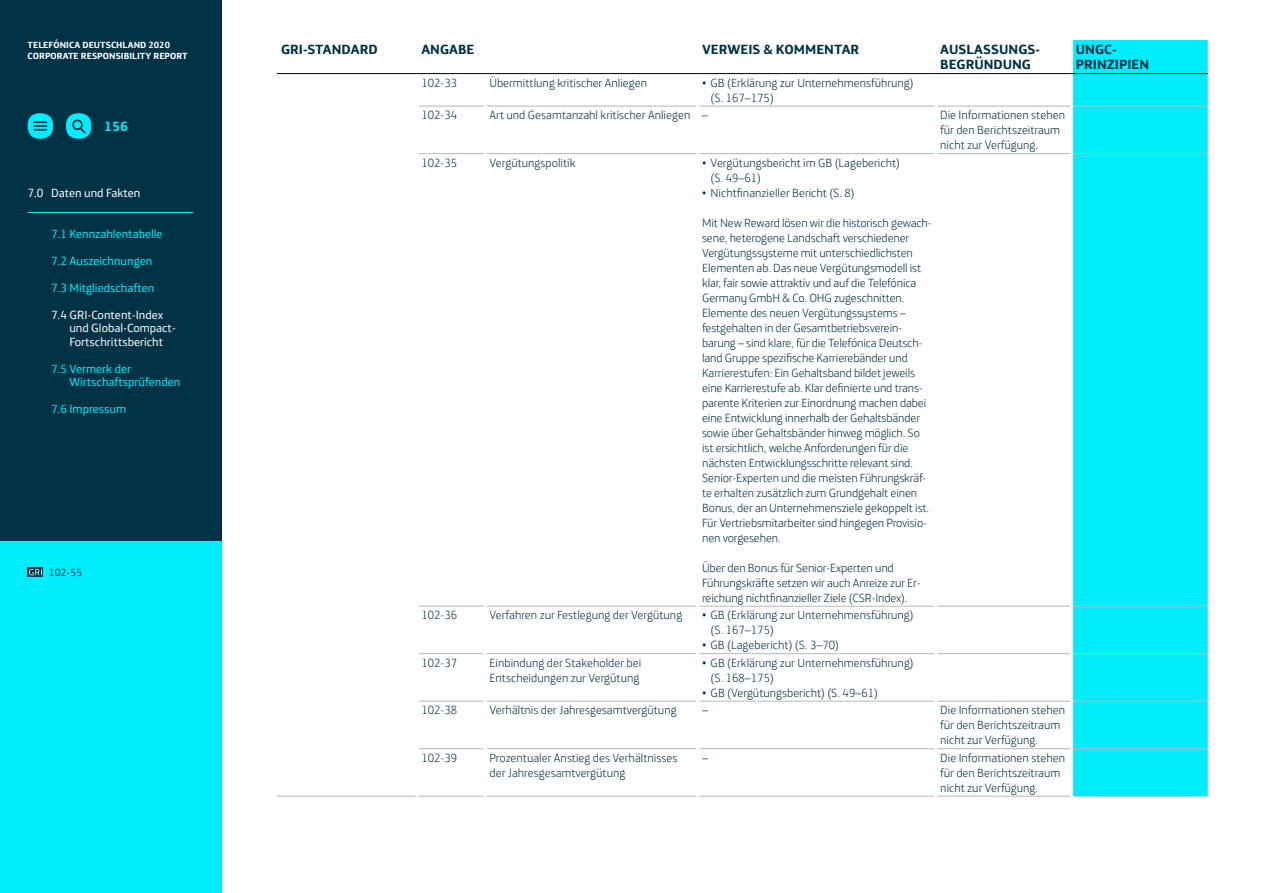
<style>
.page{position:relative;width:1263px;height:893px;background:#fff}
.page>*{position:absolute;margin:0;border:0;box-sizing:border-box;transform-origin:0 0}
.t1{font:700 13.5px/15px "Telefonica";color:#003245}
.t2{font:700 13.5px "Telefonica";color:#00edff}
.t3{font:300 12px/15px "Telefonica";letter-spacing:-.01em;color:#003245}
.t4{font:12px/13.5px "Telefonica";color:#00edff}
.t5{font:12px/13.5px "Telefonica";color:#fff}
.t6{font:10.5px "Telefonica";color:#003245}
.t7{font:700 9px/10.8px "Telefonica";color:#fff}
</style>
<div class="page">
<div style="left:1073px;top:40px;width:135px;height:756px;background:#00edff"></div>
<hr style="left:419px;top:106px;width:65px;height:1px;background:#b6b7b7">
<hr style="left:487px;top:106px;width:209px;height:1px;background:#b6b7b7">
<hr style="left:699px;top:106px;width:235px;height:1px;background:#b6b7b7">
<hr style="left:937px;top:106px;width:133px;height:1px;background:#b6b7b7">
<hr style="left:1073px;top:106px;width:135px;height:1px;background:#b6b7b7">
<hr style="left:419px;top:153px;width:65px;height:1px;background:#b6b7b7">
<hr style="left:487px;top:153px;width:209px;height:1px;background:#b6b7b7">
<hr style="left:699px;top:153px;width:235px;height:1px;background:#b6b7b7">
<hr style="left:937px;top:153px;width:133px;height:1px;background:#b6b7b7">
<hr style="left:1073px;top:153px;width:135px;height:1px;background:#b6b7b7">
<hr style="left:419px;top:653px;width:65px;height:1px;background:#b6b7b7">
<hr style="left:487px;top:653px;width:209px;height:1px;background:#b6b7b7">
<hr style="left:699px;top:653px;width:235px;height:1px;background:#b6b7b7">
<hr style="left:937px;top:653px;width:133px;height:1px;background:#b6b7b7">
<hr style="left:1073px;top:653px;width:135px;height:1px;background:#b6b7b7">
<hr style="left:419px;top:701px;width:65px;height:1px;background:#b6b7b7">
<hr style="left:487px;top:701px;width:209px;height:1px;background:#b6b7b7">
<hr style="left:699px;top:701px;width:235px;height:1px;background:#b6b7b7">
<hr style="left:937px;top:701px;width:133px;height:1px;background:#b6b7b7">
<hr style="left:1073px;top:701px;width:135px;height:1px;background:#b6b7b7">
<hr style="left:419px;top:748px;width:65px;height:1px;background:#b6b7b7">
<hr style="left:487px;top:748px;width:209px;height:1px;background:#b6b7b7">
<hr style="left:699px;top:748px;width:235px;height:1px;background:#b6b7b7">
<hr style="left:937px;top:748px;width:133px;height:1px;background:#b6b7b7">
<hr style="left:1073px;top:748px;width:135px;height:1px;background:#b6b7b7">
<hr style="left:419px;top:796px;width:65px;height:1px;background:#b6b7b7">
<hr style="left:487px;top:796px;width:209px;height:1px;background:#b6b7b7">
<hr style="left:699px;top:796px;width:235px;height:1px;background:#b6b7b7">
<hr style="left:937px;top:796px;width:133px;height:1px;background:#b6b7b7">
<hr style="left:1073px;top:796px;width:135px;height:1px;background:#b6b7b7">
<hr style="left:419px;top:606px;width:65px;height:1px;background:#b6b7b7">
<hr style="left:487px;top:606px;width:209px;height:1px;background:#b6b7b7">
<hr style="left:699px;top:606px;width:235px;height:1px;background:#b6b7b7">
<hr style="left:937px;top:606px;width:133px;height:1px;background:#b6b7b7">
<hr style="left:1073px;top:606px;width:135px;height:1px;background:#b6b7b7">
<hr style="left:277px;top:73px;width:140px;height:1px;background:#000">
<hr style="left:417px;top:73px;width:68px;height:1px;background:#000">
<hr style="left:485px;top:73px;width:213px;height:1px;background:#000">
<hr style="left:698px;top:73px;width:238px;height:1px;background:#000">
<hr style="left:936px;top:73px;width:135px;height:1px;background:#000">
<hr style="left:1071px;top:73px;width:137px;height:1px;background:#000">
<hr style="left:277px;top:796px;width:139px;height:1px;background:#b6b7b7">
<div style="left:0;top:540px;width:221px;height:353px;background:#00edff"></div>
<div style="left:0;top:0;width:221px;height:540px;background:#003245"></div>
<svg style="left:66px;top:113px;width:25px;height:26px"></svg>
<svg style="left:28px;top:113px;width:25px;height:26px"></svg>
<hr style="left:28px;top:212px;width:165px;height:1px;background:#00edff">
<svg style="left:28px;top:567px;width:15px;height:10px"></svg>
<svg style="left:29px;top:569px;width:13px;height:6px"></svg>
<p class="t7" style="left:28px;top:39px;width:162px">TELEFÓNICA DEUTSCHLAND 2020<br>CORPORATE RESPONSIBILITY REPORT</p>
<p class="t2" style="left:104px;top:114px;width:26px">156</p>
<p class="t5" style="left:28px;top:185px;width:114px">7.0 Daten und Fakten</p>
<p class="t4" style="left:51px;top:226px;width:113px">7.1 Kennzahlentabelle</p>
<p class="t4" style="left:51px;top:253px;width:103px">7.2 Auszeichnungen</p>
<p class="t4" style="left:51px;top:280px;width:105px">7.3 Mitgliedschaften</p>
<p class="t5" style="left:69px;top:307px;width:108px;text-indent:-18px">7.4 GRI-Content-Index und Global-Compact-<br>Fortschrittsbericht</p>
<p class="t4" style="left:69px;top:361px;width:112px;text-indent:-18px">7.5 Vermerk der<br>Wirtschaftsprüfenden</p>
<p class="t4" style="left:51px;top:401px;width:77px">7.6 Impressum</p>
<p class="t6" style="left:49px;top:563px;width:35px">102-55</p>
<p class="t1" style="left:281px;top:41px;width:98px">GRI-STANDARD</p>
<p class="t1" style="left:421px;top:41px;width:54px">ANGABE</p>
<p class="t1" style="left:702px;top:41px;width:159px">VERWEIS &amp; KOMMENTAR</p>
<p class="t1" style="left:940px;top:41px;width:100px">AUSLASSUNGS-<br>BEGRÜNDUNG</p>
<p class="t1" style="left:1076px;top:41px;width:75px">UNGC-<br>PRINZIPIEN</p>
<p class="t3" style="left:421px;top:73px;width:37px">102-33</p>
<p class="t3" style="left:489px;top:73px;width:159px">Übermittlung kritischer Anliegen</p>
<p class="t3" style="left:711px;top:73px;width:205px;text-indent:-9px">• GB (Erklärung zur Unternehmensführung) (S. 167–175)</p>
<p class="t3" style="left:421px;top:106px;width:37px">102-34</p>
<p class="t3" style="left:489px;top:106px;width:220px">Art und Gesamtanzahl kritischer Anliegen –</p>
<p class="t3" style="left:940px;top:106px;width:126px">Die Informationen stehen für den Berichtszeitraum nicht zur Verfügung.</p>
<p class="t3" style="left:421px;top:154px;width:37px">102-35</p>
<p class="t3" style="left:489px;top:154px;width:88px">Vergütungspolitik</p>
<p class="t3" style="left:711px;top:154px;width:191px;text-indent:-9px">• Vergütungsbericht im GB (Lagebericht) (S. 49–61)</p>
<p class="t3" style="left:702px;top:184px;width:154px">• Nichtfinanzieller Bericht (S. 8)</p>
<p class="t3" style="left:702px;top:214px;width:231px">Mit New Reward lösen wir die historisch gewach&shy;sene, heterogene Landschaft verschiedener Vergütungssysteme mit unterschiedlichsten Elementen ab. Das neue Vergütungsmodell ist klar, fair sowie attraktiv und auf die Telefónica Germany GmbH &amp; Co. OHG zugeschnitten.<br>Elemente des neuen Vergütungssystems – festgehalten in der Gesamtbetriebsverein&shy;barung – sind klare, für die Telefónica Deutsch&shy;land Gruppe spezifische Karrierebänder und Karrierestufen: Ein Gehaltsband bildet jeweils eine Karrierestufe ab. Klar definierte und trans&shy;parente Kriterien zur Einordnung machen dabei eine Entwicklung innerhalb der Gehaltsbänder sowie über Gehaltsbänder hinweg möglich. So ist ersichtlich, welche Anforderungen für die nächsten Entwicklungsschritte relevant sind.<br>Senior-Experten und die meisten Führungskräf&shy;te erhalten zusätzlich zum Grundgehalt einen Bonus, der an Unternehmensziele gekoppelt ist.<br>Für Vertriebsmitarbeiter sind hingegen Provisio&shy;nen vorgesehen.</p>
<p class="t3" style="left:702px;top:559px;width:220px">Über den Bonus für Senior-Experten und<br>Führungskräfte setzen wir auch Anreize zur Er&shy;reichung nichtfinanzieller Ziele (CSR-Index).</p>
<p class="t3" style="left:421px;top:606px;width:37px">102-36</p>
<p class="t3" style="left:489px;top:606px;width:194px">Verfahren zur Festlegung der Vergütung</p>
<p class="t3" style="left:711px;top:606px;width:205px;text-indent:-9px">• GB (Erklärung zur Unternehmensführung) (S. 167–175)</p>
<p class="t3" style="left:702px;top:636px;width:138px">• GB (Lagebericht) (S. 3–70)</p>
<p class="t3" style="left:421px;top:654px;width:37px">102-37</p>
<p class="t3" style="left:489px;top:654px;width:153px">Einbindung der Stakeholder bei<br>Entscheidungen zur Vergütung</p>
<p class="t3" style="left:711px;top:654px;width:205px;text-indent:-9px">• GB (Erklärung zur Unternehmensführung) (S. 168–175)</p>
<p class="t3" style="left:702px;top:684px;width:177px">• GB (Vergütungsbericht) (S. 49–61)</p>
<p class="t3" style="left:421px;top:701px;width:37px">102-38</p>
<p class="t3" style="left:489px;top:701px;width:189px">Verhältnis der Jahresgesamtvergütung</p>
<p class="t3" style="left:702px;top:701px;width:7px">–</p>
<p class="t3" style="left:940px;top:701px;width:126px">Die Informationen stehen für den Berichtszeitraum nicht zur Verfügung.</p>
<p class="t3" style="left:421px;top:749px;width:37px">102-39</p>
<p class="t3" style="left:489px;top:749px;width:189px">Prozentualer Anstieg des Verhältnisses der Jahresgesamtvergütung</p>
<p class="t3" style="left:702px;top:749px;width:7px">–</p>
<p class="t3" style="left:940px;top:749px;width:126px">Die Informationen stehen für den Berichtszeitraum nicht zur Verfügung.</p>
</div>
